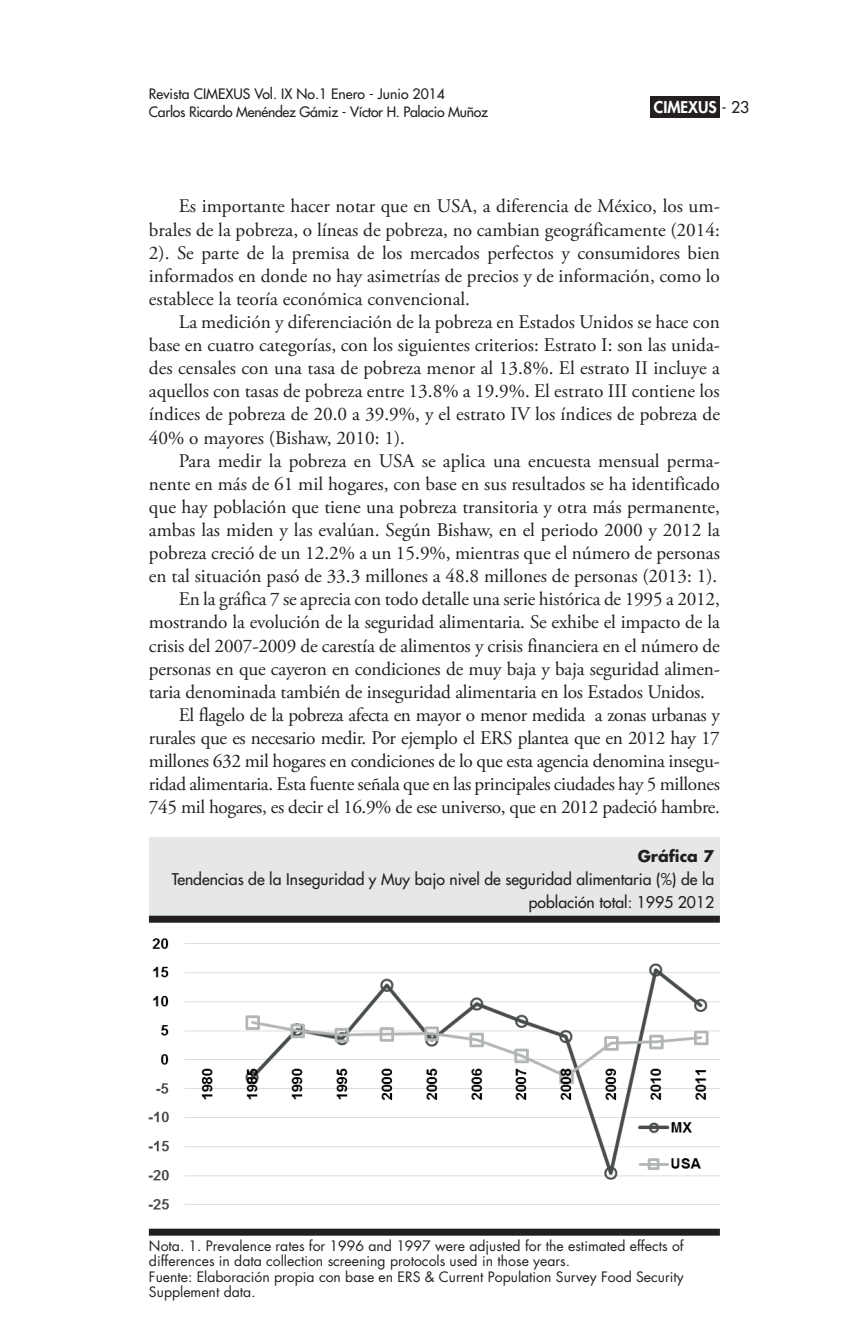
<style>
.page{position:relative;width:844px;height:1340px;background:#fff}
.page>*{position:absolute;margin:0;border:0;box-sizing:border-box;transform-origin:0 0}
.normal_SANGRIA{font:19.25px/23.1px "Adobe Garamond Pro";color:#231f20;text-align:justify}
.CUADROS_TITLES{font:500 15.75px/23.1px "Futura Std";color:#231f20;text-align:right}
.t1{font:800 15.75px "Futura Std";color:#fff}
.CUADROS_TITLES-2{font:700 15.75px "Futura Std";color:#231f20}
.Fuentes_cuadros{font:14px/15.4px "Futura Std";color:#231f20}
.t2{font:500 14px/17.5px "Futura Std";letter-spacing:-.02em;color:#231f20}
.s1{font-weight:500;color:#231f20}
</style>
<div class="page">
<div style="left:650px;top:96px;width:69px;height:21px;background:#231f20"></div>
<div style="left:149px;top:836px;width:570px;height:83px;background:#e6e7e9"></div>
<div style="left:149px;top:915px;width:570px;height:7px;background:#231f20"></div>
<div style="left:149px;top:1228px;width:570px;height:7px;background:#231f20"></div>
<img style="left:149px;top:938px;width:570px;height:272px">
<p class="t2" style="left:149px;top:86px;width:340px">Revista CIMEXUS Vol. IX No.1 Enero - Junio 2014<br>Carlos Ricardo Menéndez Gámiz - Víctor H. Palacio Muñoz</p>
<p class="t1" style="left:653px;top:97px;width:97px">CIMEXUS <span class="s1">- 23</span></p>
<p class="normal_SANGRIA" style="left:149px;top:195px;width:572px;text-indent:30px">Es importante hacer notar que en USA, a diferencia de México, los um&shy;brales de la pobreza, o líneas de pobreza, no cambian geográficamente (2014:<br>2). Se parte de la premisa de los mercados perfectos y consumidores bien informados en donde no hay asimetrías de precios y de información, como lo establece la teoría económica convencional.</p>
<p class="normal_SANGRIA" style="left:149px;top:311px;width:572px;text-indent:30px">La medición y diferenciación de la pobreza en Estados Unidos se hace con base en cuatro categorías, con los siguientes criterios: Estrato I: son las unida&shy;des censales con una tasa de pobreza menor al 13.8%. El estrato II incluye a aquellos con tasas de pobreza entre 13.8% a 19.9%. El estrato III contiene los índices de pobreza de 20.0 a 39.9%, y el estrato IV los índices de pobreza de 40% o mayores (Bishaw, 2010: 1).</p>
<p class="normal_SANGRIA" style="left:149px;top:450px;width:572px;text-indent:30px">Para medir la pobreza en USA se aplica una encuesta mensual perma&shy;nente en más de 61 mil hogares, con base en sus resultados se ha identificado que hay población que tiene una pobreza transitoria y otra más permanente, ambas las miden y las evalúan. Según Bishaw, en el periodo 2000 y 2012 la pobreza creció de un 12.2% a un 15.9%, mientras que el número de personas en tal situación pasó de 33.3 millones a 48.8 millones de personas (2013: 1).</p>
<p class="normal_SANGRIA" style="left:149px;top:588px;width:572px;text-indent:30px">En la gráfica 7 se aprecia con todo detalle una serie histórica de 1995 a 2012, mostrando la evolución de la seguridad alimentaria. Se exhibe el impacto de la crisis del 2007-2009 de carestía de alimentos y crisis financiera en el número de personas en que cayeron en condiciones de muy baja y baja seguridad alimen&shy;taria denominada también de inseguridad alimentaria en los Estados Unidos.</p>
<p class="normal_SANGRIA" style="left:149px;top:704px;width:572px;text-indent:30px">El flagelo de la pobreza afecta en mayor o menor medida a zonas urbanas y rurales que es necesario medir. Por ejemplo el ERS plantea que en 2012 hay 17 millones 632 mil hogares en condiciones de lo que esta agencia denomina insegu&shy;ridad alimentaria. Esta fuente señala que en las principales ciudades hay 5 millones 745 mil hogares, es decir el 16.9% de ese universo, que en 2012 padeció hambre.</p>
<p class="CUADROS_TITLES-2" style="left:637px;top:845px;width:78px">Gráfica 7</p>
<p class="CUADROS_TITLES" style="left:172px;top:868px;width:544px">Tendencias de la Inseguridad y Muy bajo nivel de seguridad alimentaria (%) de la población total: 1995 2012</p>
<p class="Fuentes_cuadros" style="left:149px;top:1237px;width:536px">Nota. 1. Prevalence rates for 1996 and 1997 were adjusted for the estimated effects of differences in data collection screening protocols used in those years.</p>
<p class="Fuentes_cuadros" style="left:149px;top:1268px;width:536px">Fuente: Elaboración propia con base en ERS &amp; Current Population Survey Food Security<br>Supplement data.</p>
</div>
